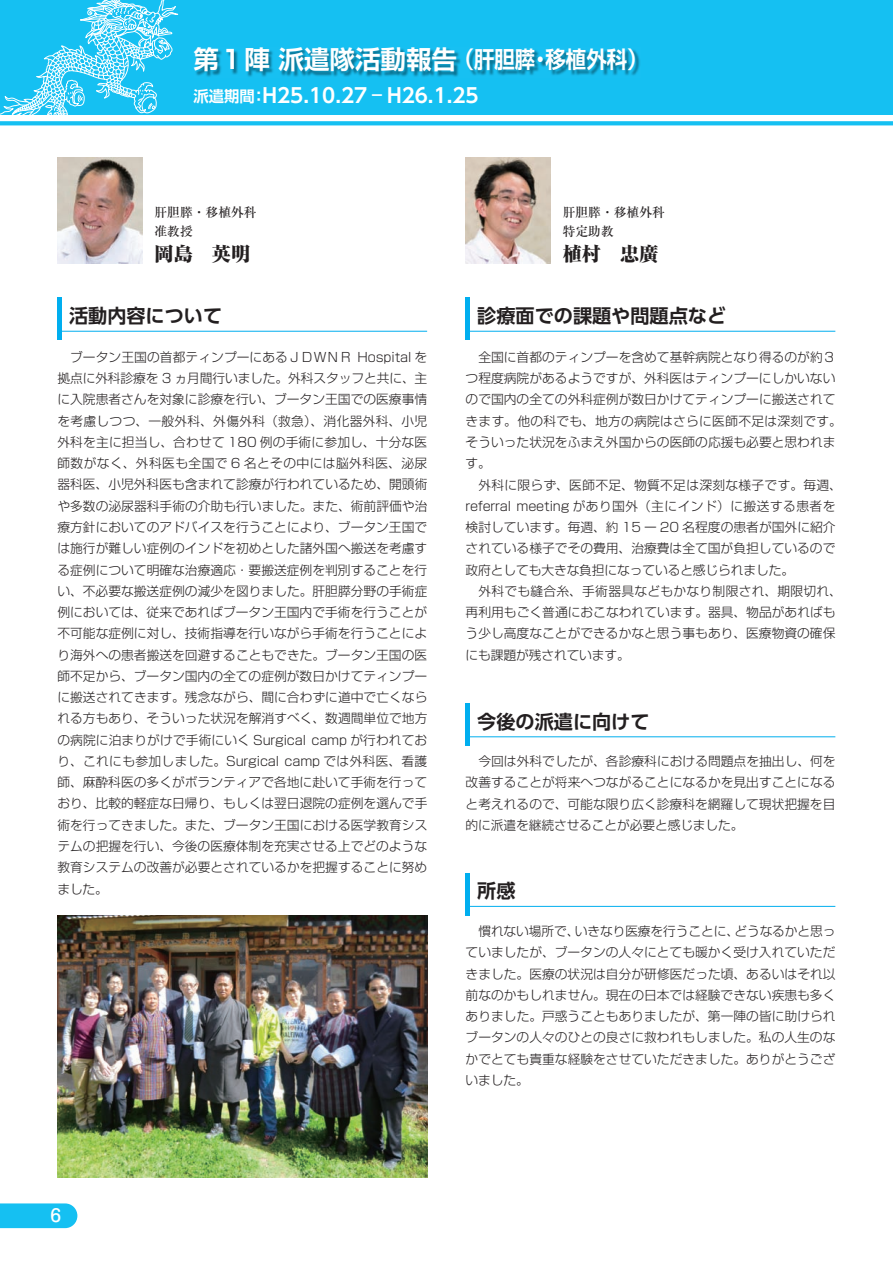
<style>
.page{position:relative;width:893px;height:1263px;background:#fff}
.page>*{position:absolute;margin:0;border:0;box-sizing:border-box;transform-origin:0 0}
.t1{font:700 25.5px "Shin Go Pr 6 De";color:#fff}
.t2{font:700 19.95px "UD Shin Go Pr 6 N De";color:#fff}
.t3{font:700 19.2px "UD Shin Go Pro De";color:#231f20}
.t4{font:800 expanded 19.2px "Ryumin Pr 6 N";color:#231f20}
.t5{font:500 16.95px "Shin M Go Pro";color:#fff}
.t6{font:300 12.75px/21.3px "Shin Go Pr 6";color:#231f20;text-align:justify}
.t7{font:500 12.75px/18.1px "Ryumin Pr 6 N";color:#231f20}
.s1{font-size:22.95px}
.s2{font-size:15.3px}
</style>
<div class="page">
<div style="left:0;top:0;width:893px;height:115px;background:#15c0f2"></div>
<img style="left:196px;top:48px;width:444px;height:29px">
<img style="left:57px;top:157px;width:85px;height:107px">
<img style="left:465px;top:157px;width:86px;height:107px">
<img style="left:57px;top:915px;width:370px;height:263px">
<svg style="left:0;top:121px;width:893px;height:4px;background:#20c3f2"></svg>
<svg style="left:0;top:0;width:178px;height:115px"></svg>
<div style="left:57px;top:298px;width:5px;height:42px;background:#00aeef"></div>
<hr style="left:57px;top:331px;width:370px;height:1px;background:#00aeef">
<hr style="left:466px;top:298px;width:4px;height:42px;background:#00aeef">
<hr style="left:466px;top:331px;width:369px;height:1px;background:#00aeef">
<hr style="left:466px;top:703px;width:4px;height:43px;background:#00aeef">
<hr style="left:466px;top:736px;width:369px;height:1px;background:#00aeef">
<hr style="left:466px;top:873px;width:4px;height:42px;background:#00aeef">
<hr style="left:466px;top:906px;width:369px;height:1px;background:#00aeef">
<svg style="left:0;top:1203px;width:77px;height:25px;background:#20c2f2"></svg>
<h1 class="t1" style="left:193px;top:39px;width:456px">第１陣 派遣隊活動報告 <span class="s1">（肝胆膵・移植外科）</span></h1>
<h2 class="t2" style="left:193px;top:79px;width:287px"><span class="s2">派遣期間：</span>H25.10.27 H26.1.25</h2>
<p class="t7" style="left:155px;top:203px;width:104px">肝胆膵・移植外科准教授</p>
<h3 class="t4" style="left:155px;top:239px;width:97px">岡島　英明</h3>
<p class="t7" style="left:563px;top:203px;width:104px">肝胆膵・移植外科特定助教</p>
<h3 class="t4" style="left:563px;top:239px;width:97px">植村　忠廣</h3>
<h3 class="t3" style="left:69px;top:300px;width:155px">活動内容について</h3>
<h3 class="t3" style="left:477px;top:300px;width:250px">診療面での課題や問題点など</h3>
<p class="t6" style="left:57px;top:345px;width:371px;text-indent:13px">ブータン王国の首都ティンプーにあるＪＤＷＮＲ Hospital を拠点に外科診療を 3 ヵ月間行いました。外科スタッフと共に、主に入院患者さんを対象に診療を行い、ブータン王国での医療事情を考慮しつつ、一般外科、外傷外科（救急）、消化器外科、小児外科を主に担当し、合わせて 180 例の手術に参加し、十分な医師数がなく、外科医も全国で 6 名とその中には脳外科医、泌尿器科医、小児外科医も含まれて診療が行われているため、開頭術や多数の泌尿器科手術の介助も行いました。また、術前評価や治療方針においてのアドバイスを行うことにより、ブータン王国では施行が難しい症例のインドを初めとした諸外国へ搬送を考慮する症例について明確な治療適応・要搬送症例を判別することを行い、不必要な搬送症例の減少を図りました。肝胆膵分野の手術症例においては、従来であればブータン王国内で手術を行うことが不可能な症例に対し、技術指導を行いながら手術を行うことにより海外への患者搬送を回避することもできた。ブータン王国の医師不足から、ブータン国内の全ての症例が数日かけてティンプーに搬送されてきます。残念ながら、間に合わずに道中で亡くなられる方もあり、そういった状況を解消すべく、数週間単位で地方の病院に泊まりがけで手術にいく Surgical camp が行われており、これにも参加しました。Surgical camp では外科医、看護師、麻酔科医の多くがボランティアで各地に赴いて手術を行っており、比較的軽症な日帰り、もしくは翌日退院の症例を選んで手術を行ってきました。また、ブータン王国における医学教育システムの把握を行い、今後の医療体制を充実させる上でどのような教育システムの改善が必要とされているかを把握することに努めました。</p>
<p class="t6" style="left:466px;top:345px;width:378px;text-align:left;text-indent:13px">全国に首都のティンプーを含めて基幹病院となり得るのが約３つ程度病院があるようですが、外科医はティンプーにしかいないので国内の全ての外科症例が数日かけてティンプーに搬送されてきます。他の科でも、地方の病院はさらに医師不足は深刻です。そういった状況をふまえ外国からの医師の応援も必要と思われます。</p>
<p class="t6" style="left:466px;top:473px;width:378px;text-align:left;text-indent:13px">外科に限らず、医師不足、物質不足は深刻な様子です。毎週、referral meeting があり国外（主にインド）に搬送する患者を検討しています。毎週、約 15 ー 20 名程度の患者が国外に紹介されている様子でその費用、治療費は全て国が負担しているので政府としても大きな負担になっていると感じられました。</p>
<p class="t6" style="left:466px;top:579px;width:378px;text-align:left;text-indent:13px">外科でも縫合糸、手術器具などもかなり制限され、期限切れ、再利用もごく普通におこなわれています。器具、物品があればもう少し高度なことができるかなと思う事もあり、医療物資の確保にも課題が残されています。</p>
<h3 class="t3" style="left:477px;top:706px;width:174px">今後の派遣に向けて</h3>
<p class="t6" style="left:466px;top:749px;width:371px;text-indent:13px">今回は外科でしたが、各診療科における問題点を抽出し、何を改善することが将来へつながることになるかを見出すことになると考えれるので、可能な限り広く診療科を網羅して現状把握を目的に派遣を継続させることが必要と感じました。</p>
<h3 class="t3" style="left:477px;top:875px;width:40px">所感</h3>
<h3 class="t5" style="left:50px;top:1202px;width:12px">6</h3>
<p class="t6" style="left:466px;top:919px;width:371px;text-indent:13px">慣れない場所で、いきなり医療を行うことに、どうなるかと思っていましたが、ブータンの人々にとても暖かく受け入れていただきました。医療の状況は自分が研修医だった頃、あるいはそれ以前なのかもしれません。現在の日本では経験できない疾患も多くありました。戸惑うこともありましたが、第一陣の皆に助けられブータンの人々のひとの良さに救われもしました。私の人生のなかでとても貴重な経験をさせていただきました。ありがとうございました。</p>
</div>
